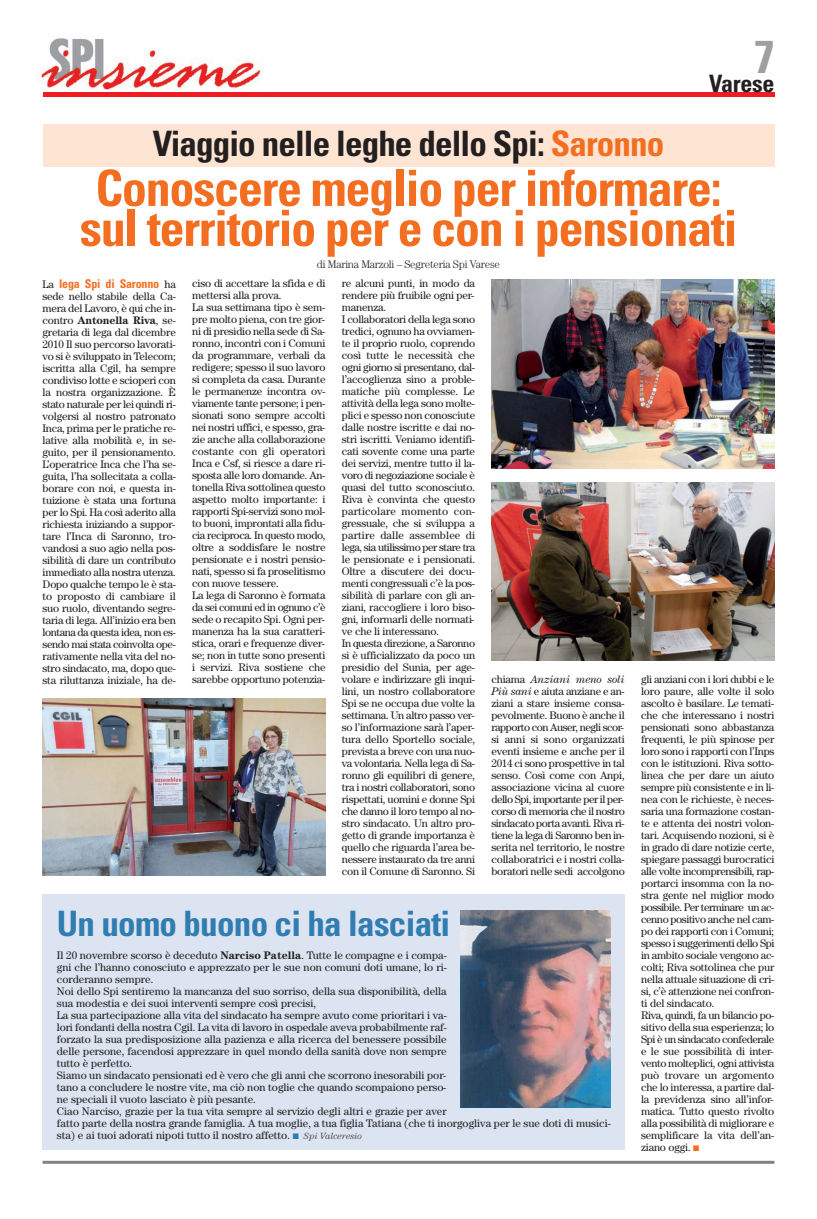
<style>
.page{position:relative;width:817px;height:1219px;background:#fff}
.page>*{position:absolute;margin:0;border:0;box-sizing:border-box;transform-origin:0 0}
.t1{font:700 condensed 50px/40px "Univers";letter-spacing:-.025em;color:#f36e21;text-align:center}
.t2{font:700 condensed 46px "Univers";color:#9d9fa2}
.t3{font:700 condensed 35px "Univers";letter-spacing:-.025em;color:#231f20}
.t4{font:700 condensed 35px "Univers";letter-spacing:-.02em;color:#317db2}
.t5{font:700 condensed 24px "Univers";letter-spacing:-.015em;color:#231f20}
.t6{font:700 condensed 12px "Univers";letter-spacing:-.015em;color:#f36e21}
.t7{font:11px/12px "Century";letter-spacing:-.015em;color:#231f20}
.t8{font:300 11px "Century";letter-spacing:-.025em;color:#231f20}
.s1{color:#f36e21}
.s2{font-family:"Century";font-weight:400;font-stretch:normal;font-size:11px;color:#231f20}
.s3{font-weight:700}
.s4{font-style:italic}
.s5{color:#317db2}
.s6{font-weight:300;font-style:italic;font-size:9px}
</style>
<div class="page">
<div style="left:43px;top:895px;width:581px;height:255px;background:#dbe4f0"></div>
<hr style="left:43px;top:1161px;width:731px;height:3px;background:#808285">
<img style="left:37px;top:38px;width:224px;height:52px">
<hr style="left:43px;top:92px;width:731px;height:4px;background:#ee1d23">
<div style="left:245px;top:33px;width:26px;height:27px;background:#fff"></div>
<img style="left:43px;top:698px;width:282px;height:177px">
<div style="left:43px;top:125px;width:731px;height:42px;background:#fee5d3"></div>
<img style="left:491px;top:279px;width:283px;height:189px">
<img style="left:491px;top:483px;width:283px;height:177px">
<img style="left:461px;top:910px;width:149px;height:198px">
<h2 class="t2" style="left:753px;top:40px;width:22px">7</h2>
<h3 class="t5" style="left:709px;top:75px;width:67px">Varese</h3>
<h3 class="t3" style="left:153px;top:131px;width:513px">Viaggio nelle leghe dello Spi: <span class="s1">Saronno</span></h3>
<h1 class="t1" style="left:80px;top:173px;width:659px">Conoscere meglio per informare: sul territorio per e con i pensionati</h1>
<p class="t8" style="left:317px;top:260px;width:184px">di Marina Marzoli – Segreteria Spi Varese</p>
<p class="t6" style="left:43px;top:279px;width:135px"><span class="s2">La</span> lega Spi di Saronno <span class="s2">ha</span></p>
<p class="t7" style="left:43px;top:291px;width:135px;text-align:justify">sede nello stabile della Ca&shy;mera del Lavoro, è qui che in&shy;contro <span class="s3">Antonella Riva</span>, se&shy;gretaria di lega dal dicembre 2010 Il suo percorso lavorati&shy;vo si è sviluppato in Telecom; iscritta alla Cgil, ha sempre condiviso lotte e scioperi con la nostra organizzazione. È stato naturale per lei quindi ri&shy;volgersi al nostro patronato Inca, prima per le pratiche re&shy;lative alla mobilità e, in se&shy;guito, per il pensionamento.<br>L’operatrice Inca che l’ha se&shy;guita, l’ha sollecitata a colla&shy;borare con noi, e questa in&shy;tuizione è stata una fortuna per lo Spi. Ha così aderito alla richiesta iniziando a suppor&shy;tare l’Inca di Saronno, tro&shy;vandosi a suo agio nella pos&shy;sibilità di dare un contributo immediato alla nostra utenza.<br>Dopo qualche tempo le è sta&shy;to proposto di cambiare il suo ruolo, diventando segre&shy;taria di lega. All’inizio era ben lontana da questa idea, non es&shy;sendo mai stata coinvolta ope&shy;rativamente nella vita del no&shy;stro sindacato, ma, dopo que&shy;sta riluttanza iniziale, ha de-</p>
<p class="t7" style="left:192px;top:278px;width:135px">ciso di accettare la sfida e di mettersi alla prova.<br>La sua settimana tipo è sem&shy;pre molto piena, con tre gior&shy;ni di presidio nella sede di Sa&shy;ronno, incontri con i Comuni da programmare, verbali da redigere; spesso il suo lavoro si completa da casa. Durante le permanenze incontra ov&shy;viamente tante persone; i pen&shy;sionati sono sempre accolti nei nostri uffici, e spesso, gra&shy;zie anche alla collaborazione costante con gli operatori<br>Inca e Csf, si riesce a dare ri&shy;sposta alle loro domande. An&shy;tonella Riva sottolinea questo aspetto molto importante: i rapporti Spi-servizi sono mol&shy;to buoni, improntati alla fidu&shy;cia reciproca. In questo modo, oltre a soddisfare le nostre pensionate e i nostri pensio&shy;nati, spesso si fa proselitismo con nuove tessere.<br>La lega di Saronno è formata da sei comuni ed in ognuno c’è sede o recapito Spi. Ogni per&shy;manenza ha la sua caratteri&shy;stica, orari e frequenze diver&shy;se; non in tutte sono presenti i servizi. Riva sostiene che sarebbe opportuno potenzia-</p>
<p class="t7" style="left:342px;top:278px;width:135px">re alcuni punti, in modo da rendere più fruibile ogni per&shy;manenza.<br>I collaboratori della lega sono tredici, ognuno ha ovviamen&shy;te il proprio ruolo, coprendo così tutte le necessità che ogni giorno si presentano, dal&shy;l’accoglienza sino a proble&shy;matiche più complesse. Le attività della lega sono molte&shy;plici e spesso non conosciute dalle nostre iscritte e dai no&shy;stri iscritti. Veniamo identifi&shy;cati sovente come una parte dei servizi, mentre tutto il la&shy;voro di negoziazione sociale è quasi del tutto sconosciuto.<br>Riva è convinta che questo particolare momento con&shy;gressuale, che si sviluppa a partire dalle assemblee di lega, sia utilissimo per stare tra le pensionate e i pensionati.<br>Oltre a discutere dei docu&shy;menti congressuali c’è la pos&shy;sibilità di parlare con gli an&shy;ziani, raccogliere i loro biso&shy;gni, informarli delle normati&shy;ve che li interessano.<br>In questa direzione, a Saronno si è ufficializzato da poco un presidio del Sunia, per age&shy;volare e indirizzare gli inqui&shy;lini, un nostro collaboratore<br>Spi se ne occupa due volte la settimana. Un altro passo ver&shy;so l’informazione sarà l’aper&shy;tura dello Sportello sociale, prevista a breve con una nuo&shy;va volontaria. Nella lega di Sa&shy;ronno gli equilibri di genere, tra i nostri collaboratori, sono rispettati, uomini e donne Spi che danno il loro tempo al no&shy;stro sindacato. Un altro pro&shy;getto di grande importanza è quello che riguarda l’area be&shy;nessere instaurato da tre anni con il Comune di Saronno. Si</p>
<p class="t7" style="left:491px;top:674px;width:135px;text-align:justify">chiama <span class="s4">Anziani meno soli Più sani</span> e aiuta anziane e an&shy;ziani a stare insieme consa&shy;pevolmente. Buono è anche il rapporto con Auser, negli scor&shy;si anni si sono organizzati eventi insieme e anche per il 2014 ci sono prospettive in tal senso. Così come con Anpi, associazione vicina al cuore dello Spi, importante per il per&shy;corso di memoria che il nostro sindacato porta avanti. Riva ri&shy;tiene la lega di Saronno ben in&shy;serita nel territorio, le nostre collaboratrici e i nostri colla&shy;boratori nelle sedi accolgono</p>
<p class="t7" style="left:641px;top:674px;width:135px">gli anziani con i lori dubbi e le loro paure, alle volte il solo ascolto è basilare. Le temati&shy;che che interessano i nostri pensionati sono abbastanza frequenti, le più spinose per loro sono i rapporti con l’Inps con le istituzioni. Riva sotto&shy;linea che per dare un aiuto sempre più consistente e in li&shy;nea con le richieste, è neces&shy;saria una formazione costan&shy;te e attenta dei nostri volon&shy;tari. Acquisendo nozioni, si è in grado di dare notizie certe, spiegare passaggi burocratici alle volte incomprensibili, rap&shy;portarci insomma con la no&shy;stra gente nel miglior modo possibile. Per terminare un ac&shy;cenno positivo anche nel cam&shy;po dei rapporti con i Comuni; spesso i suggerimenti dello Spi in ambito sociale vengono ac&shy;colti; Riva sottolinea che pur nella attuale situazione di cri&shy;si, c’è attenzione nei confron&shy;ti del sindacato.<br>Riva, quindi, fa un bilancio po&shy;sitivo della sua esperienza; lo<br>Spi è un sindacato confederale e le sue possibilità di inter&shy;vento molteplici, ogni attivista può trovare un argomento che lo interessa, a partire dal&shy;la previdenza sino all’infor&shy;matica. Tutto questo rivolto alla possibilità di migliorare e semplificare la vita dell’an&shy;ziano oggi. <span class="s1">■</span></p>
<h3 class="t4" style="left:57px;top:911px;width:395px">Un uomo buono ci ha lasciati</h3>
<p class="t7" style="left:57px;top:950px;width:555px">Il 20 novembre scorso è deceduto <span class="s3">Narciso Patella</span>. Tutte le compagne e i compa-<br>gni che l’hanno conosciuto e apprezzato per le sue non comuni doti umane, lo ri-<br>corderanno sempre.<br>Noi dello Spi sentiremo la mancanza del suo sorriso, della sua disponibilità, della<br>sua modestia e dei suoi interventi sempre così precisi,<br>La sua partecipazione alla vita del sindacato ha sempre avuto come prioritari i va-<br>lori fondanti della nostra Cgil. La vita di lavoro in ospedale aveva probabilmente raf-<br>forzato la sua predisposizione alla pazienza e alla ricerca del benessere possibile<br>delle persone, facendosi apprezzare in quel mondo della sanità dove non sempre<br>tutto è perfetto.<br>Siamo un sindacato pensionati ed è vero che gli anni che scorrono inesorabili por-<br>tano a concludere le nostre vite, ma ciò non toglie che quando scompaiono perso-<br>ne speciali il vuoto lasciato è più pesante.<br>Ciao Narciso, grazie per la tua vita sempre al servizio degli altri e grazie per aver<br>fatto parte della nostra grande famiglia. A tua moglie, a tua figlia Tatiana (che ti inorgogliva per le sue doti di musici&shy;sta) e ai tuoi adorati nipoti tutto il nostro affetto. <span class="s5">■</span> <span class="s6">Spi Valceresio</span></p>
</div>
